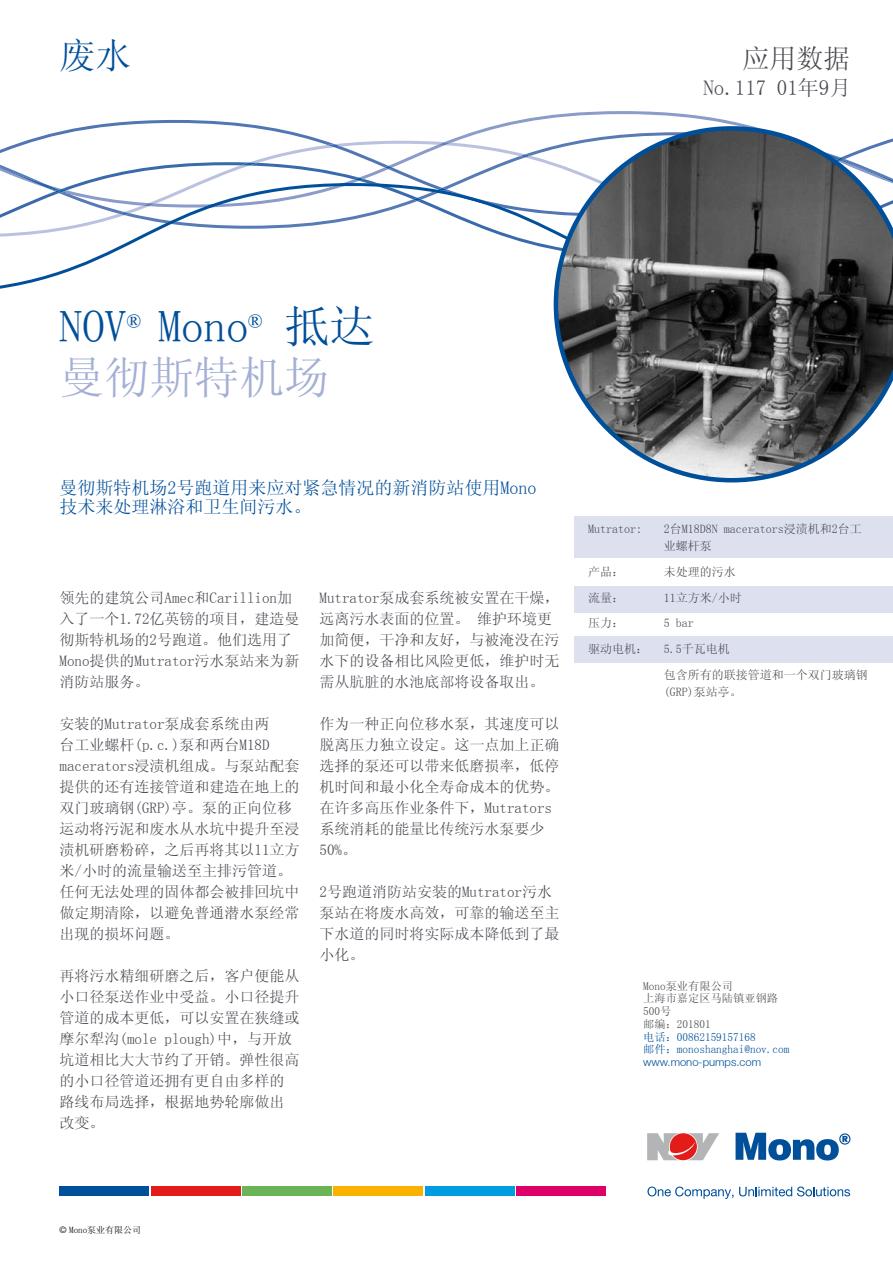
<style>
.page{position:relative;width:893px;height:1263px;background:#fff}
.page>*{position:absolute;margin:0;border:0;box-sizing:border-box;transform-origin:0 0}
.t1{font:45px/51px "Sim Sun";color:#004f9a}
.t2{font:36px "Sim Sun";color:#004f9a}
.t3{font:27px "Sim Sun";color:#494a52}
.t4{font:21px "Sim Sun";color:#494a52}
.t5{font:18px/19.5px "Sim Sun";color:#004f9a}
.t6{font:15px/21px "Sim Sun";color:#494a52}
.t7{font:12px/25.8px "Sim Sun";color:#494a52}
.t8{font:11.25px/12.8px "Sim Sun";color:#004f9a}
.t9{font:11.25px/12.8px "Sim Sun";color:#494a52}
.t10{font:300 11.25px "Helvetica Neue LT";color:#004f9a}
.t11{font:9px "Sim Sun";color:#000}
.s1{color:#a3afd5}
.s2{font-family:"Helvetica Neue LT";font-weight:300}
</style>
<div class="page">
<svg style="left:0;top:229px;width:554px;height:28px"></svg>
<svg style="left:58px;top:111px;width:693px;height:21px"></svg>
<svg style="left:46px;top:132px;width:506px;height:97px"></svg>
<svg style="left:0;top:142px;width:554px;height:82px"></svg>
<svg style="left:554px;top:126px;width:339px;height:356px"></svg>
<div style="left:60px;top:1186px;width:89px;height:10px;background:#004f9a"></div>
<div style="left:151px;top:1186px;width:89px;height:10px;background:#e31b19"></div>
<div style="left:242px;top:1186px;width:90px;height:10px;background:#6ab357"></div>
<div style="left:334px;top:1186px;width:89px;height:10px;background:#f9b200"></div>
<div style="left:425px;top:1186px;width:89px;height:10px;background:#009ee0"></div>
<div style="left:517px;top:1186px;width:89px;height:10px;background:#dd0069"></div>
<svg style="left:647px;top:1133px;width:72px;height:27px"></svg>
<svg style="left:735px;top:1133px;width:115px;height:27px"></svg>
<svg style="left:647px;top:1186px;width:203px;height:13px"></svg>
<div style="left:574px;top:586px;width:319px;height:27px;background:#dde0ef"></div>
<div style="left:574px;top:636px;width:319px;height:27px;background:#dde0ef"></div>
<div style="left:574px;top:516px;width:319px;height:42px;background:#dde0ef"></div>
<h2 class="t2" style="left:60px;top:37px;width:73px">废水</h2>
<h3 class="t3" style="left:742px;top:45px;width:109px">应用数据</h3>
<h3 class="t4" style="left:703px;top:77px;width:148px">No.117 01年9月</h3>
<h1 class="t1" style="left:60px;top:301px;width:317px">NOV<sup>®</sup> Mono<sup>®</sup> 抵达<span class="s1">曼彻斯特机场</span></h1>
<p class="t5" style="left:60px;top:477px;width:478px">曼彻斯特机场2号跑道用来应对紧急情况的新消防站使用Mono技术来处理淋浴和卫生间污水。</p>
<p class="t6" style="left:60px;top:587px;width:241px">领先的建筑公司Amec和Carillion加入了一个1.72亿英镑的项目，建造曼彻斯特机场的2号跑道。他们选用了<br>Mono提供的Mutrator污水泵站来为新消防站服务。</p>
<p class="t6" style="left:60px;top:713px;width:241px">安装的Mutrator泵成套系统由两<br>台工业螺杆(p.c.)泵和两台M18D macerators浸渍机组成。与泵站配套提供的还有连接管道和建造在地上的双门玻璃钢(GRP)亭。泵的正向位移运动将污泥和废水从水坑中提升至浸渍机研磨粉碎，之后再将其以11立方米/小时的流量输送至主排污管道。任何无法处理的固体都会被排回坑中做定期清除，以避免普通潜水泵经常出现的损坏问题。</p>
<p class="t6" style="left:60px;top:965px;width:241px">再将污水精细研磨之后，客户便能从小口径泵送作业中受益。小口径提升管道的成本更低，可以安置在狭缝或摩尔犁沟(mole plough)中，与开放坑道相比大大节约了开销。弹性很高的小口径管道还拥有更自由多样的路线布局选择，根据地势轮廓做出改变。</p>
<p class="t6" style="left:319px;top:587px;width:241px">Mutrator泵成套系统被安置在干燥，远离污水表面的位置。 维护环境更加简便，干净和友好，与被淹没在污水下的设备相比风险更低，维护时无需从肮脏的水池底部将设备取出。</p>
<p class="t6" style="left:319px;top:713px;width:241px">作为一种正向位移水泵，其速度可以脱离压力独立设定。这一点加上正确选择的泵还可以带来低磨损率，低停机时间和最小化全寿命成本的优势。在许多高压作业条件下，Mutrators系统消耗的能量比传统污水泵要少<br>50%。</p>
<p class="t6" style="left:319px;top:881px;width:241px">2号跑道消防站安装的Mutrator污水泵站在将废水高效，可靠的输送至主下水道的同时将实际成本降低到了最小化。</p>
<p class="t7" style="left:588px;top:516px;width:55px">Mutrator:</p>
<p class="t7" style="left:588px;top:559px;width:61px">产品：<br>流量：<br>压力：<br>驱动电机：</p>
<p class="t7" style="left:664px;top:520px;width:200px;line-height:17.2px">2台M18D8N macerators浸渍机和2台工业螺杆泵</p>
<p class="t7" style="left:664px;top:559px;width:206px">未处理的污水<br>11立方米/小时<br>5 bar<br>5.5千瓦电机<br>包含所有的联接管道和一个双门玻璃钢</p>
<p class="t7" style="left:664px;top:679px;width:79px">(GRP)泵站亭。</p>
<p class="t9" style="left:643px;top:979px;width:136px">Mono泵业有限公司<br>上海市嘉定区马陆镇亚钢路<br>500号<br>邮编：201801</p>
<p class="t8" style="left:643px;top:1030px;width:148px">电话：00862159157168<br>邮件：monoshanghai@nov.com</p>
<p class="t10" style="left:643px;top:1055px;width:119px">www.mono-pumps.com</p>
<p class="t11" style="left:60px;top:1225px;width:83px"><span class="s2">©</span> Mono泵业有限公司</p>
</div>
